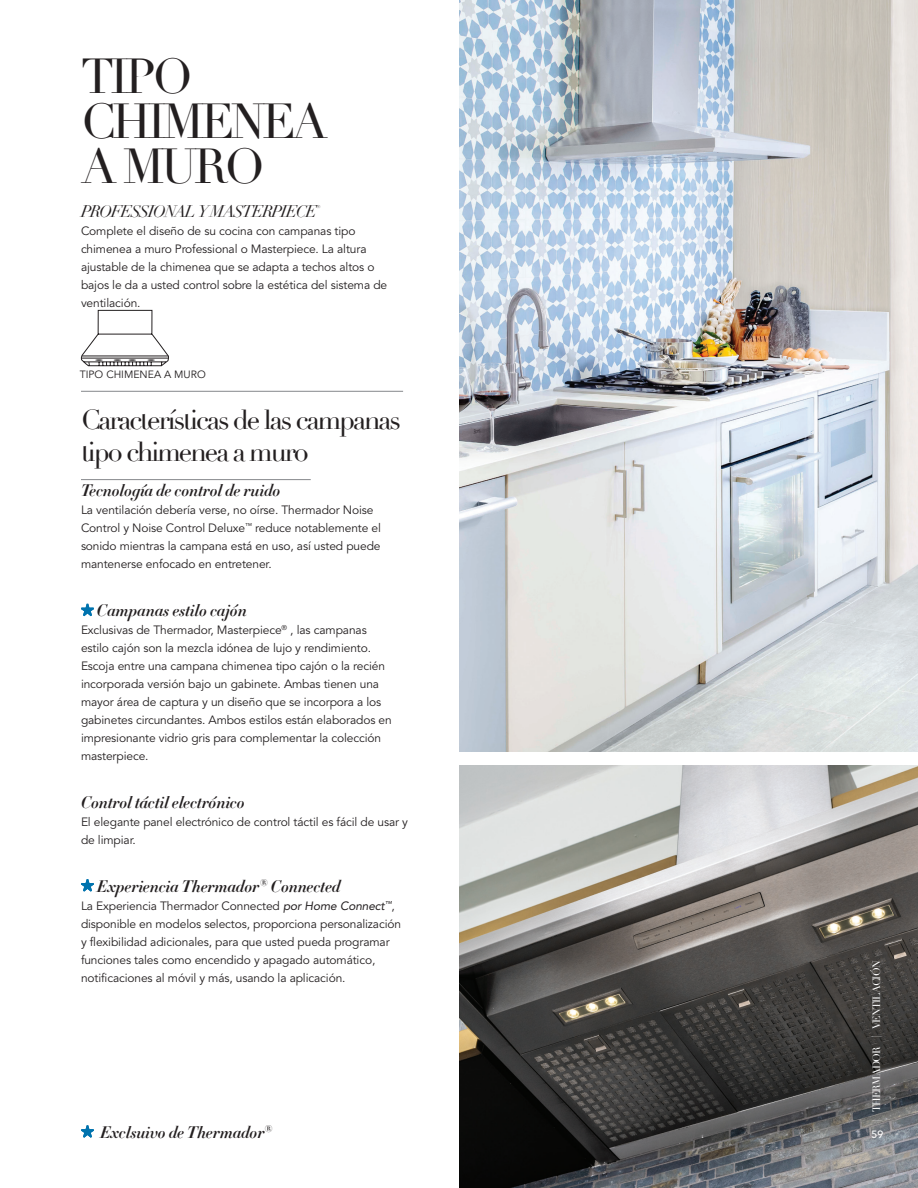
<style>
.page{position:relative;width:918px;height:1188px;background:#fff}
.page>*{position:absolute;margin:0;border:0;box-sizing:border-box;transform-origin:0 0}
.ELA_feature_headline{font:48px/45px "Didot";letter-spacing:-.075em;color:#231f20}
.ELA_feature_subheadl{font:27px/31.5px "Didot";letter-spacing:-.075em;color:#231f20}
.ELA_feature_text{font:16.5px "Didot HTF B16 Bold Ital";letter-spacing:-.01em;color:#231f20}
.ELA_feature_name_bla{font:16.5px "Didot HTF B16 Bold Ital";letter-spacing:-.01em;color:#231f20}
.ELA_feature_headline-2{font:italic 16.5px "Didot";letter-spacing:-.075em;color:#231f20}
.ELA_thermador_exclus{font:16.5px "Didot HTF B16 Bold Ital";letter-spacing:-.01em;color:#231f20}
.ELA_feature_text-2{font:12px/18px "Avenir LT Std";letter-spacing:-.01em;color:#231f20}
.ELA_page_folio_verti{font:10.5px "Didot";letter-spacing:-.075em;color:#fff}
.ELA_feature_line_dra{font:10.5px "Avenir LT Std";color:#231f20}
.ELA_page_folio_horiz{font:500 10.5px "Avenir LT Std";color:#fff}
.s1{font-style:italic}
</style>
<div class="page">
<img style="left:459px;top:765px;width:459px;height:423px">
<svg style="left:81px;top:1125px;width:13px;height:13px"></svg>
<svg style="left:81px;top:604px;width:13px;height:12px"></svg>
<svg style="left:81px;top:879px;width:13px;height:13px"></svg>
<hr style="left:81px;top:391px;width:322px;height:1px;background:#939598">
<hr style="left:81px;top:479px;width:230px;height:1px;background:#939598">
<svg style="left:81px;top:310px;width:88px;height:57px"></svg>
<hr style="left:81px;top:358px;width:87px;height:1px;background:#231f20">
<hr style="left:82px;top:356px;width:86px;height:1px;background:#231f20">
<img style="left:459px;top:0;width:459px;height:752px">
<p class="ELA_feature_headline" style="left:81px;top:55px;width:248px">TIPO<br>CHIMENEA</p>
<p class="ELA_feature_headline" style="left:81px;top:145px;width:185px">A MURO</p>
<p class="ELA_feature_headline-2" style="left:81px;top:201px;width:241px">PROFESSIONAL Y MASTERPIECE<sup>®</sup></p>
<p class="ELA_feature_text-2" style="left:81px;top:222px;width:308px">Complete el diseño de su cocina con campanas tipo chimenea a muro Professional o Masterpiece. La altura ajustable de la chimenea que se adapta a techos altos o bajos le da a usted control sobre la estética del sistema de ventilación.</p>
<p class="ELA_feature_line_dra" style="left:80px;top:369px;width:127px">TIPO CHIMENEA A MURO</p>
<p class="ELA_feature_subheadl" style="left:81px;top:405px;width:322px">Características de las campanas tipo chimenea a muro</p>
<p class="ELA_feature_name_bla" style="left:81px;top:480px;width:201px">Tecnología de control de ruido</p>
<p class="ELA_feature_text-2" style="left:81px;top:502px;width:302px">La ventilación debería verse, no oírse. Thermador Noise Control y Noise Control Deluxe<sup>™</sup> reduce notablemente el sonido mientras la campana está en uso, así usted puede mantenerse enfocado en entretener.</p>
<p class="ELA_feature_name_bla" style="left:97px;top:600px;width:151px">Campanas estilo cajón</p>
<p class="ELA_feature_text-2" style="left:81px;top:621px;width:312px">Exclusivas de Thermador, Masterpiece<sup>®</sup> , las campanas estilo cajón son la mezcla idónea de lujo y rendimiento.<br>Escoja entre una campana chimenea tipo cajón o la recién incorporada versión bajo un gabinete. Ambas tienen una mayor área de captura y un diseño que se incorpora a los gabinetes circundantes. Ambos estilos están elaborados en impresionante vidrio gris para complementar la colección masterpiece.</p>
<p class="ELA_feature_text" style="left:81px;top:792px;width:165px">Control táctil electrónico</p>
<p class="ELA_feature_text-2" style="left:81px;top:813px;width:329px">El elegante panel electrónico de control táctil es fácil de usar y de limpiar.</p>
<p class="ELA_feature_text" style="left:97px;top:875px;width:245px">Experiencia Thermador<sup>®</sup> Connected</p>
<p class="ELA_feature_text-2" style="left:81px;top:897px;width:322px">La Experiencia Thermador Connected <span class="s1">por Home Connect</span><sup>™</sup>, disponible en modelos selectos, proporciona personalización y flexibilidad adicionales, para que usted pueda programar funciones tales como encendido y apagado automático, notificaciones al móvil y más, usando la aplicación.</p>
<p class="ELA_thermador_exclus" style="left:100px;top:1122px;width:174px">Exclsuivo de Thermador<sup>®</sup></p>
<p class="ELA_page_folio_verti" style="left:870px;top:1122px;width:162px;rotate:-90deg">| THERMADOR | VENTILACIÓN</p>
<p class="ELA_page_folio_horiz" style="left:872px;top:1129px;width:13px">59</p>
</div>
